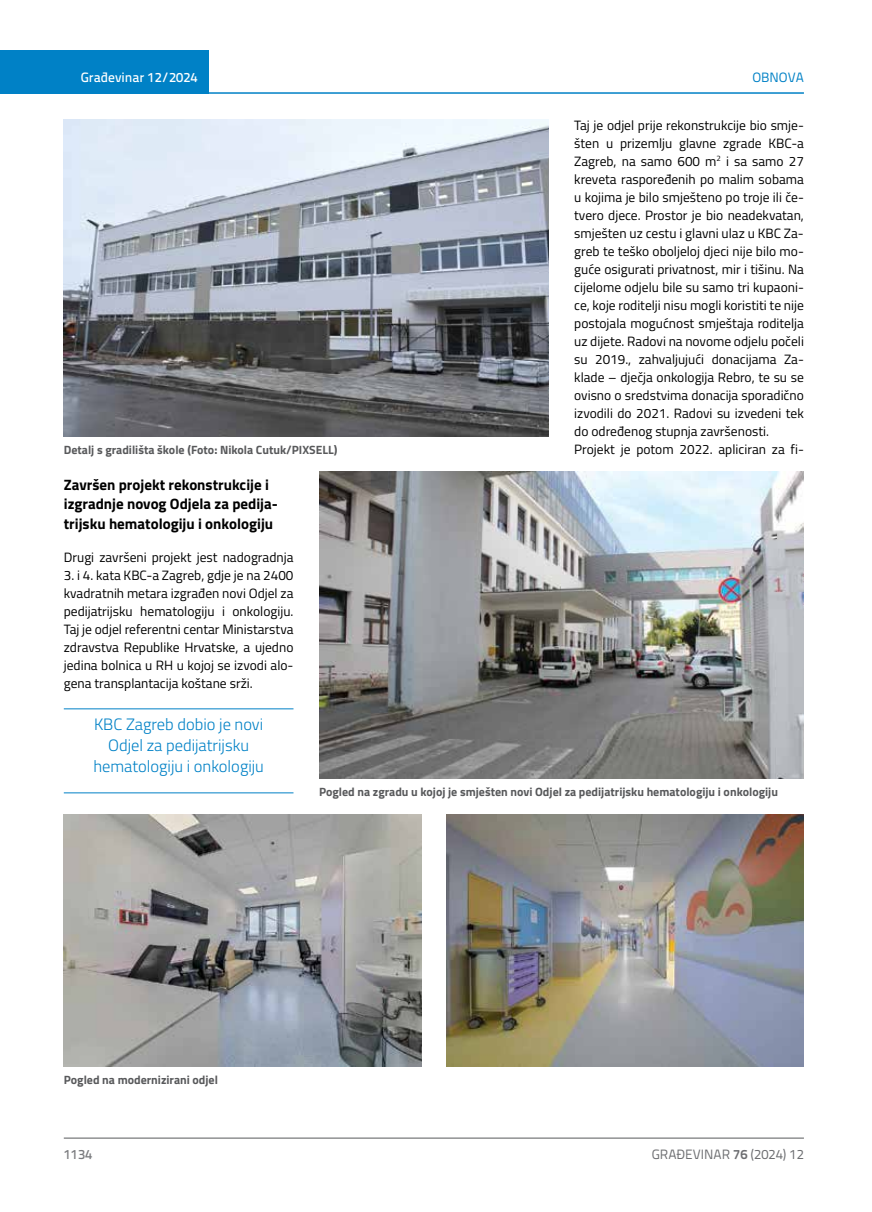
<style>
.page{position:relative;width:872px;height:1212px;background:#fff}
.page>*{position:absolute;margin:0;border:0;box-sizing:border-box;transform-origin:0 0}
.t1{font:300 16.5px/21px "Titillium";color:#0081c6;text-align:center}
.t2{font:700 15px/19.5px "Titillium";color:#000}
.t3{font:13.5px/18px "Titillium";color:#000;text-align:justify}
.t4{font:13.5px "Titillium Text 22 L";color:#6d6e71}
.t5{font:500 13.5px "Titillium Text 22 L";color:#fff}
.t6{font:13.5px "Titillium Text 22 L";color:#0081c6}
.t7{font:500 13.5px "Titillium Text 22 L";color:#797a7d}
.t8{font:700 12px "Titillium";color:#58595b}
.s1{font-weight:700}
</style>
<div class="page">
<div style="left:0;top:50px;width:208px;height:44px;background:#0081c6"></div>
<hr style="left:0;top:92px;width:804px;height:2px;background:#0081c6">
<hr style="left:64px;top:1138px;width:740px;height:1px;background:#58595b">
<hr style="left:64px;top:708px;width:229px;height:1px;background:#0081c6">
<hr style="left:64px;top:792px;width:229px;height:1px;background:#0081c6">
<img style="left:64px;top:119px;width:485px;height:318px">
<img style="left:319px;top:472px;width:485px;height:306px">
<img style="left:64px;top:814px;width:357px;height:252px">
<img style="left:446px;top:814px;width:358px;height:252px">
<p class="t5" style="left:81px;top:67px;width:118px">Građevinar 12/2024</p>
<p class="t6" style="left:752px;top:68px;width:53px">OBNOVA</p>
<p class="t3" style="left:574px;top:115px;width:231px">Taj je odjel prije rekonstrukcije bio smje&shy;šten u prizemlju glavne zgrade KBC-a Zagreb, na samo 600 m<sup>2</sup> i sa samo 27 kreveta raspoređenih po malim sobama u kojima je bilo smješteno po troje ili če&shy;tvero djece. Prostor je bio neadekvatan, smješten uz cestu i glavni ulaz u KBC Za&shy;greb te teško oboljeloj djeci nije bilo mo&shy;guće osigurati privatnost, mir i tišinu. Na cijelome odjelu bile su samo tri kupaoni&shy;ce, koje roditelji nisu mogli koristiti te nije postojala mogućnost smještaja roditelja uz dijete. Radovi na novome odjelu počeli su 2019., zahvaljujući donacijama Za&shy;klade – dječja onkologija Rebro, te su se ovisno o sredstvima donacija sporadično izvodili do 2021. Radovi su izvedeni tek do određenog stupnja završenosti.</p>
<p class="t8" style="left:64px;top:440px;width:275px">Detalj s gradilišta škole (Foto: Nikola Cutuk/PIXSELL)</p>
<p class="t3" style="left:574px;top:439px;width:231px">Projekt je potom 2022. apliciran za fi-</p>
<p class="t2" style="left:64px;top:474px;width:216px">Završen projekt rekonstrukcije i izgradnje novog Odjela za pedija&shy;trijsku hematologiju i onkologiju</p>
<p class="t3" style="left:64px;top:547px;width:231px">Drugi završeni projekt jest nadogradnja</p>
<p class="t3" style="left:64px;top:565px;width:231px">3. i 4. kata KBC-a Zagreb, gdje je na 2400 kvadratnih metara izgrađen novi Odjel za pedijatrijsku hematologiju i onkologiju.<br>Taj je odjel referentni centar Ministarstva zdravstva Republike Hrvatske, a ujedno jedina bolnica u RH u kojoj se izvodi alo&shy;gena transplantacija koštane srži.</p>
<p class="t1" style="left:93px;top:713px;width:172px">KBC Zagreb dobio je novi<br>Odjel za pedijatrijsku hematologiju i onkologiju</p>
<p class="t8" style="left:319px;top:783px;width:460px">Pogled na zgradu u kojoj je smješten novi Odjel za pedijatrijsku hematologiju i onkologiju</p>
<p class="t8" style="left:64px;top:1071px;width:156px">Pogled na modernizirani odjel</p>
<p class="t7" style="left:64px;top:1144px;width:30px">1134</p>
<p class="t4" style="left:652px;top:1144px;width:154px">GRAĐEVINAR <span class="s1">76</span> (2024) 12</p>
</div>
